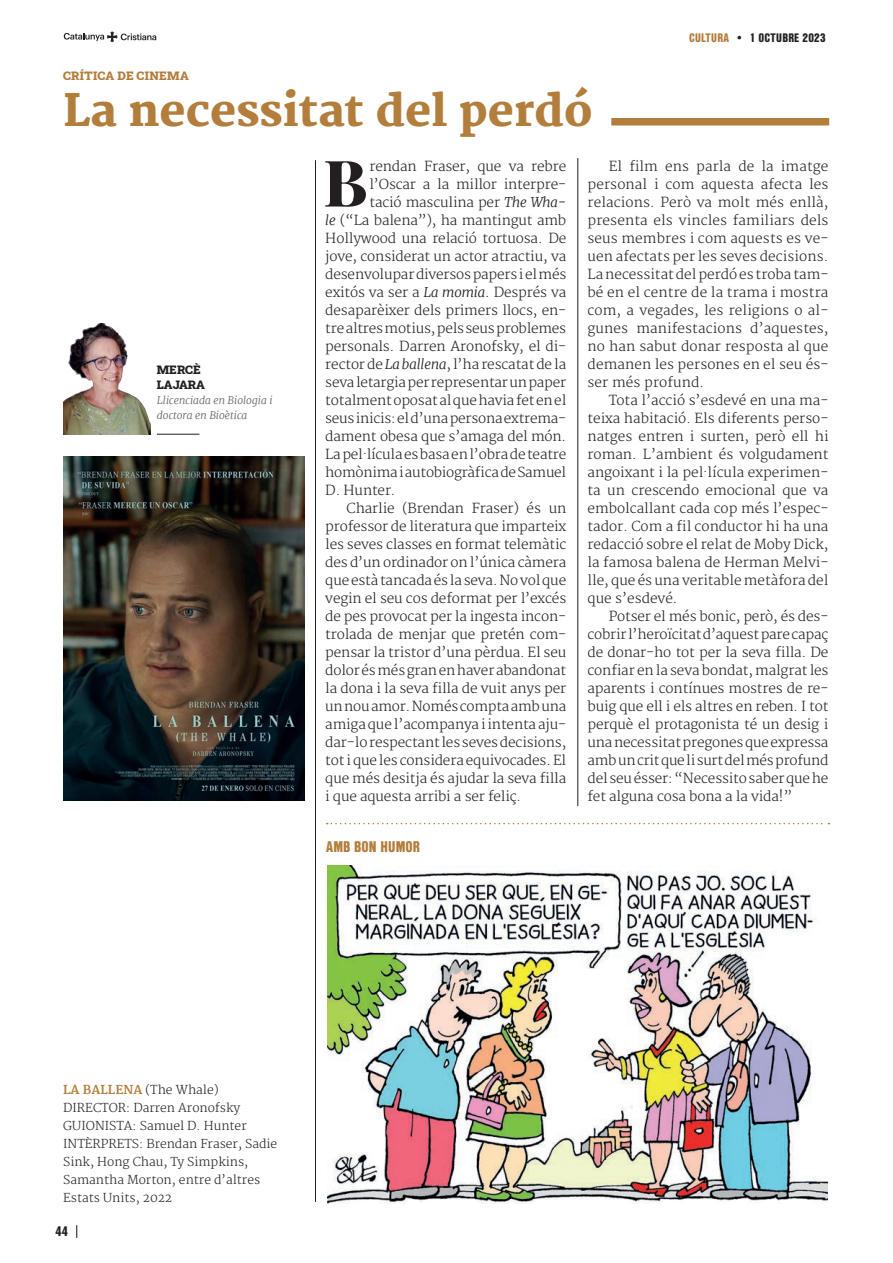
<style>
.page{position:relative;width:893px;height:1263px;background:#fff}
.page>*{position:absolute;margin:0;border:0;box-sizing:border-box;transform-origin:0 0}
.t1{font:800 64.35px "Playfair Display";color:#231f20}
.TITOLS_CULTURA{font:800 43.5px "Merriweather";color:#b37d3b}
.t2{font:900 15px "Nimbus San Con LOT";letter-spacing:.005em;color:#b37d3b}
.TEXTO_PPAL_CAT{font:300 13.5px/18px "Merriweather";letter-spacing:-.01em;color:#231f20;text-align:justify}
.t3{font:900 13.5px "Nimbus San Con LOT";color:#231f20}
.TEXTO_PPAL_CAT-2{font:300 12px/18px "Merriweather";color:#231f20}
.t4{font:900 12px "Nimbus San Con LOT";letter-spacing:.02em;color:#231f20}
.t5{font:12px "Roboto Slab";letter-spacing:.03em;color:#b37d3b}
.NOM_REDACTORS{font:12px "Roboto Slab";color:#231f20}
.CARREC_REDACTORS{font:italic 300 10.5px/15px "Merriweather";color:#636366}
.s1{color:#b37d3b}
.s2{font-style:italic}
.s3{font-weight:700;color:#b37d3b}
</style>
<div class="page">
<img style="left:64px;top:457px;width:241px;height:344px">
<img style="left:328px;top:865px;width:500px;height:338px">
<svg style="left:327px;top:823px;width:502px;height:1px"></svg>
<hr style="left:315px;top:160px;width:1px;height:1042px;background:#231f20">
<hr style="left:578px;top:158px;width:1px;height:648px;background:#231f20">
<div style="left:611px;top:118px;width:218px;height:7px;background:#b37d3b"></div>
<img style="left:63px;top:324px;width:88px;height:110px">
<hr style="left:157px;top:434px;width:42px;height:1px;background:#231f20">
<svg style="left:76px;top:1225px;width:1px;height:13px"></svg>
<svg style="left:64px;top:31px;width:92px;height:11px"></svg>
<p class="t5" style="left:63px;top:68px;width:127px">CRÍTICA DE CINEMA</p>
<p class="TITOLS_CULTURA" style="left:63px;top:85px;width:531px">La necessitat del perdó</p>
<p class="t4" style="left:689px;top:28px;width:138px"><span class="s1">CULTURA</span> • 1 OCTUBRE 2023</p>
<p class="NOM_REDACTORS" style="left:157px;top:362px;width:45px">MERCÈ</p>
<p class="NOM_REDACTORS" style="left:157px;top:377px;width:50px">LAJARA</p>
<p class="CARREC_REDACTORS" style="left:157px;top:393px;width:117px">Llicenciada en Biologia i doctora en Bioètica</p>
<p class="t1" style="left:323px;top:132px;width:46px">B</p>
<p class="TEXTO_PPAL_CAT" style="left:369px;top:157px;width:198px">rendan Fraser, que va rebre</p>
<p class="TEXTO_PPAL_CAT" style="left:369px;top:175px;width:198px">l’Oscar a la millor interpre-</p>
<p class="TEXTO_PPAL_CAT" style="left:369px;top:193px;width:198px">tació masculina per <span class="s2">The Wha-</span></p>
<p class="TEXTO_PPAL_CAT" style="left:325px;top:211px;width:242px"><span class="s2">le</span> (“La balena”), ha mantingut amb</p>
<p class="TEXTO_PPAL_CAT" style="left:325px;top:229px;width:242px">Hollywood una relació tortuosa. De</p>
<p class="TEXTO_PPAL_CAT" style="left:325px;top:247px;width:242px">jove, considerat un actor atractiu, va</p>
<p class="TEXTO_PPAL_CAT" style="left:325px;top:265px;width:242px">desenvolupar diversos papers i el més</p>
<p class="TEXTO_PPAL_CAT" style="left:325px;top:283px;width:242px">exitós va ser a <span class="s2">La momia</span>. Després va</p>
<p class="TEXTO_PPAL_CAT" style="left:325px;top:301px;width:242px">desaparèixer dels primers llocs, en-</p>
<p class="TEXTO_PPAL_CAT" style="left:325px;top:319px;width:242px">tre altres motius, pels seus problemes</p>
<p class="TEXTO_PPAL_CAT" style="left:325px;top:337px;width:242px">personals. Darren Aronofsky, el di-</p>
<p class="TEXTO_PPAL_CAT" style="left:325px;top:355px;width:242px">rector de <span class="s2">La ballena</span>, l’ha rescatat de la</p>
<p class="TEXTO_PPAL_CAT" style="left:325px;top:373px;width:242px">seva letargia per representar un paper</p>
<p class="TEXTO_PPAL_CAT" style="left:325px;top:391px;width:242px">totalment oposat al que havia fet en el</p>
<p class="TEXTO_PPAL_CAT" style="left:325px;top:409px;width:242px">seus inicis: el d’una persona extrema-</p>
<p class="TEXTO_PPAL_CAT" style="left:325px;top:427px;width:242px">dament obesa que s’amaga del món.</p>
<p class="TEXTO_PPAL_CAT" style="left:325px;top:445px;width:242px">La pel·lícula es basa en l’obra de teatre</p>
<p class="TEXTO_PPAL_CAT" style="left:325px;top:463px;width:242px">homònima i autobiogràfica de Samuel</p>
<p class="TEXTO_PPAL_CAT" style="left:325px;top:481px;width:72px">D. Hunter.</p>
<p class="TEXTO_PPAL_CAT" style="left:325px;top:499px;width:243px;text-indent:21px">Charlie (Brendan Fraser) és un professor de literatura que imparteix les seves classes en format telemàtic des d’un ordinador on l’única càmera que està tancada és la seva. No vol que vegin el seu cos deformat per l’excés de pes provocat per la ingesta incon&shy;trolada de menjar que pretén com&shy;pensar la tristor d’una pèrdua. El seu dolor és més gran en haver abandonat la dona i la seva filla de vuit anys per un nou amor. Només compta amb una amiga que l’acompanya i intenta aju&shy;dar-lo respectant les seves decisions, tot i que les considera equivocades. El que més desitja és ajudar la seva filla i que aquesta arribi a ser feliç.</p>
<p class="t2" style="left:326px;top:835px;width:96px">AMB BON HUMOR</p>
<p class="TEXTO_PPAL_CAT" style="left:587px;top:157px;width:242px;text-indent:21px">El film ens parla de la imatge personal i com aquesta afecta les relacions. Però va molt més enllà, presenta els vincles familiars dels seus membres i com aquests es ve&shy;uen afectats per les seves decisions.<br>La necessitat del perdó es troba tam&shy;bé en el centre de la trama i mostra com, a vegades, les religions o al&shy;gunes manifestacions d’aquestes, no han sabut donar resposta al que demanen les persones en el seu és&shy;ser més profund.</p>
<p class="TEXTO_PPAL_CAT" style="left:587px;top:391px;width:242px;text-indent:21px">Tota l’acció s’esdevé en una ma&shy;teixa habitació. Els diferents perso&shy;natges entren i surten, però ell hi roman. L’ambient és volgudament angoixant i la pel·lícula experimen&shy;ta un crescendo emocional que va embolcallant cada cop més l’espec&shy;tador. Com a fil conductor hi ha una redacció sobre el relat de Moby Dick, la famosa balena de Herman Melvi&shy;lle, que és una veritable metàfora del que s’esdevé.</p>
<p class="TEXTO_PPAL_CAT" style="left:587px;top:607px;width:242px;text-indent:21px">Potser el més bonic, però, és des&shy;cobrir l’heroïcitat d’aquest pare capaç de donar-ho tot per la seva filla. De confiar en la seva bondat, malgrat les aparents i contínues mostres de re&shy;buig que ell i els altres en reben. I tot perquè el protagonista té un desig i una necessitat pregones que expressa amb un crit que li surt del més profund del seu ésser: “Necessito saber que he fet alguna cosa bona a la vida!”</p>
<p class="TEXTO_PPAL_CAT-2" style="left:63px;top:1081px;width:157px"><span class="s3">LA BALLENA</span> (The Whale)</p>
<p class="TEXTO_PPAL_CAT-2" style="left:63px;top:1099px;width:179px">DIRECTOR: Darren Aronofsky</p>
<p class="TEXTO_PPAL_CAT-2" style="left:63px;top:1117px;width:185px">GUIONISTA: Samuel D. Hunter</p>
<p class="TEXTO_PPAL_CAT-2" style="left:63px;top:1135px;width:216px">INTÈRPRETS: Brendan Fraser, Sadie<br>Sink, Hong Chau, Ty Simpkins,<br>Samantha Morton, entre d’altres</p>
<p class="TEXTO_PPAL_CAT-2" style="left:63px;top:1189px;width:110px">Estats Units, 2022</p>
<p class="t3" style="left:55px;top:1221px;width:14px">44</p>
</div>
